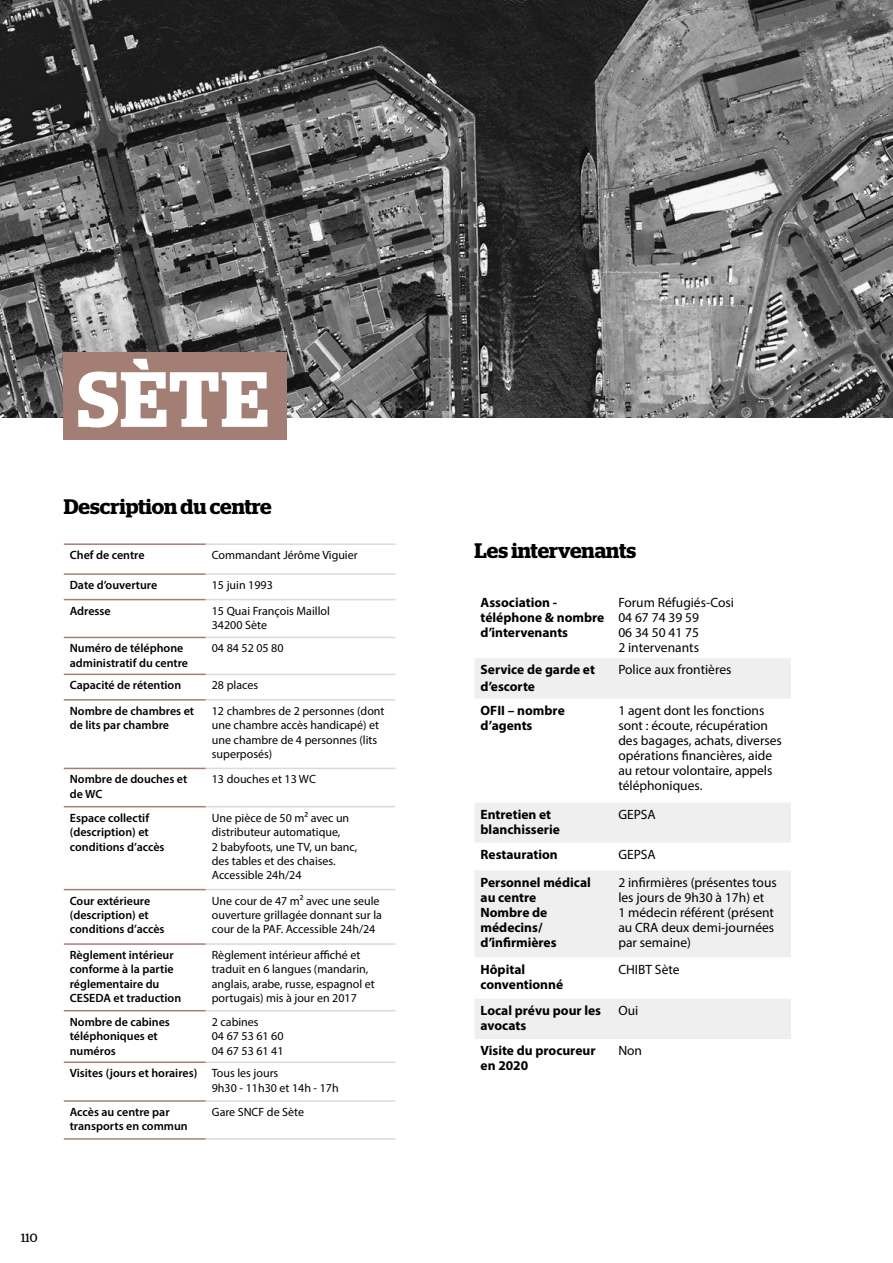
<style>
.page{position:relative;width:893px;height:1263px;background:#fff}
.page>*{position:absolute;margin:0;border:0;box-sizing:border-box;transform-origin:0 0}
.t1{font:600 78px "Stag";color:#fff}
.t2{font:600 21px "Stag";color:#000}
.t3{font:13.5px/15px "Myriad Pro";color:#000}
.t4{font:700 13.5px/15px "Myriad Pro";color:#000}
.t5{font:12px/14.4px "Myriad Pro";color:#000}
.t6{font:600 12px/14.4px "Myriad Pro";color:#000}
.t7{font:12px "Stag";color:#000}
.s1{font-weight:600}
</style>
<div class="page">
<img style="left:0;top:0;width:893px;height:418px">
<hr style="left:64px;top:543px;width:142px;height:2px;background:#a37e74">
<hr style="left:206px;top:543px;width:189px;height:2px;background:#dfd8d6">
<hr style="left:64px;top:573px;width:142px;height:2px;background:#a37e74">
<hr style="left:206px;top:573px;width:189px;height:2px;background:#dfd8d6">
<hr style="left:64px;top:599px;width:142px;height:1px;background:#a37e74">
<hr style="left:206px;top:599px;width:189px;height:1px;background:#dfd8d6">
<hr style="left:64px;top:637px;width:142px;height:1px;background:#a37e74">
<hr style="left:206px;top:637px;width:189px;height:1px;background:#dfd8d6">
<hr style="left:64px;top:674px;width:142px;height:1px;background:#a37e74">
<hr style="left:206px;top:674px;width:189px;height:1px;background:#dfd8d6">
<hr style="left:64px;top:699px;width:142px;height:2px;background:#a37e74">
<hr style="left:206px;top:699px;width:189px;height:2px;background:#dfd8d6">
<hr style="left:64px;top:768px;width:142px;height:1px;background:#a37e74">
<hr style="left:206px;top:768px;width:189px;height:1px;background:#dfd8d6">
<hr style="left:64px;top:806px;width:142px;height:1px;background:#a37e74">
<hr style="left:206px;top:806px;width:189px;height:1px;background:#dfd8d6">
<hr style="left:64px;top:889px;width:142px;height:1px;background:#a37e74">
<hr style="left:206px;top:889px;width:189px;height:1px;background:#dfd8d6">
<hr style="left:64px;top:943px;width:142px;height:2px;background:#a37e74">
<hr style="left:206px;top:943px;width:189px;height:2px;background:#dfd8d6">
<hr style="left:64px;top:1010px;width:142px;height:1px;background:#a37e74">
<hr style="left:206px;top:1010px;width:189px;height:1px;background:#dfd8d6">
<hr style="left:64px;top:1061px;width:142px;height:2px;background:#a37e74">
<hr style="left:64px;top:1100px;width:142px;height:2px;background:#a37e74">
<hr style="left:64px;top:1138px;width:142px;height:2px;background:#a37e74">
<hr style="left:206px;top:1061px;width:189px;height:2px;background:#dfd8d6">
<hr style="left:206px;top:1100px;width:189px;height:2px;background:#dfd8d6">
<hr style="left:206px;top:1138px;width:189px;height:2px;background:#dfd8d6">
<svg style="left:475px;top:658px;width:316px;height:381px;fill:#f0efef"></svg>
<div style="left:64px;top:352px;width:223px;height:88px;background:#a37e74"></div>
<h1 class="t1" style="left:77px;top:354px;width:193px">SÈTE</h1>
<h2 class="t2" style="left:64px;top:494px;width:209px">Description du centre</h2>
<p class="t6" style="left:70px;top:548px;width:76px">Chef de centre</p>
<p class="t5" style="left:212px;top:548px;width:147px">Commandant Jérôme Viguier</p>
<p class="t6" style="left:70px;top:577px;width:89px">Date d’ouverture</p>
<p class="t5" style="left:212px;top:578px;width:63px">15 juin 1993</p>
<p class="t6" style="left:70px;top:603px;width:43px">Adresse</p>
<p class="t5" style="left:212px;top:603px;width:120px">15 Quai François Maillol<br>34200 Sète</p>
<p class="t6" style="left:70px;top:641px;width:120px">Numéro de téléphone administratif du centre</p>
<p class="t5" style="left:212px;top:641px;width:73px">04 84 52 05 80</p>
<p class="t6" style="left:70px;top:678px;width:113px">Capacité de rétention</p>
<p class="t5" style="left:212px;top:678px;width:48px">28 places</p>
<p class="t6" style="left:70px;top:703px;width:126px">Nombre de chambres et de lits par chambre</p>
<p class="t5" style="left:212px;top:703px;width:174px">12 chambres de 2 personnes (dont une chambre accès handicapé) et une chambre de 4 personnes (lits superposés)</p>
<p class="t6" style="left:70px;top:772px;width:119px">Nombre de douches et de WC</p>
<p class="t5" style="left:212px;top:772px;width:106px">13 douches et 13 WC</p>
<p class="t6" style="left:70px;top:810px;width:96px">Espace collectif (description) et conditions d’accès</p>
<p class="t5" style="left:212px;top:810px;width:147px">Une pièce de 50 m² avec un distributeur automatique,<br>2 babyfoots, une TV, un banc, des tables et des chaises.<br>Accessible 24h/24</p>
<p class="t6" style="left:70px;top:893px;width:96px">Cour extérieure (description) et conditions d’accès</p>
<p class="t5" style="left:212px;top:893px;width:172px">Une cour de 47 m² avec une seule ouverture grillagée donnant sur la cour de la PAF. Accessible 24h/24</p>
<p class="t6" style="left:70px;top:947px;width:113px">Règlement intérieur conforme à la partie réglementaire du<br>CESEDA et traduction</p>
<p class="t5" style="left:212px;top:948px;width:164px">Règlement intérieur affiché et traduit en 6 langues (mandarin, anglais, arabe, russe, espagnol et portugais) mis à jour en 2017</p>
<p class="t6" style="left:70px;top:1014px;width:102px">Nombre de cabines téléphoniques et numéros</p>
<p class="t5" style="left:212px;top:1014px;width:73px">2 cabines<br>04 67 53 61 60<br>04 67 53 61 41</p>
<p class="t5" style="left:212px;top:1066px;width:128px;text-indent:-142px"><span class="s1">Visites (jours et horaires)</span> Tous les jours<br>9h30 - 11h30 et 14h - 17h</p>
<p class="t6" style="left:70px;top:1104px;width:120px">Accès au centre par transports en commun</p>
<p class="t5" style="left:212px;top:1104px;width:94px">Gare SNCF de Sète</p>
<p class="t7" style="left:21px;top:1230px;width:18px">110</p>
<h2 class="t2" style="left:475px;top:538px;width:163px">Les intervenants</h2>
<p class="t4" style="left:481px;top:595px;width:125px">Association - téléphone &amp; nombre d’intervenants</p>
<p class="t3" style="left:618px;top:595px;width:117px">Forum Réfugiés-Cosi<br>04 67 74 39 59<br>06 34 50 41 75<br>2 intervenants</p>
<p class="t4" style="left:481px;top:661px;width:116px;line-height:16.2px">Service de garde et d’escorte</p>
<p class="t3" style="left:618px;top:662px;width:115px">Police aux frontières</p>
<p class="t4" style="left:481px;top:702px;width:86px">OFII – nombre d’agents</p>
<p class="t3" style="left:618px;top:702px;width:165px">1 agent dont les fonctions sont : écoute, récupération des bagages, achats, diverses opérations financières, aide au retour volontaire, appels téléphoniques.</p>
<p class="t4" style="left:481px;top:806px;width:81px">Entretien et blanchisserie</p>
<p class="t3" style="left:618px;top:806px;width:39px">GEPSA</p>
<p class="t4" style="left:481px;top:846px;width:79px">Restauration</p>
<p class="t3" style="left:618px;top:846px;width:39px">GEPSA</p>
<p class="t4" style="left:481px;top:874px;width:112px">Personnel médical au centre<br>Nombre de médecins/ d’infirmières</p>
<p class="t3" style="left:618px;top:874px;width:160px">2 infirmières (présentes tous les jours de 9h30 à 17h) et<br>1 médecin référent (présent au CRA deux demi-journées par semaine)</p>
<p class="t4" style="left:481px;top:961px;width:84px">Hôpital conventionné</p>
<p class="t3" style="left:618px;top:961px;width:63px">CHIBT Sète</p>
<p class="t4" style="left:481px;top:1002px;width:122px">Local prévu pour les avocats</p>
<p class="t3" style="left:618px;top:1002px;width:21px">Oui</p>
<p class="t4" style="left:481px;top:1042px;width:116px">Visite du procureur en 2020</p>
<p class="t3" style="left:618px;top:1043px;width:25px">Non</p>
</div>
